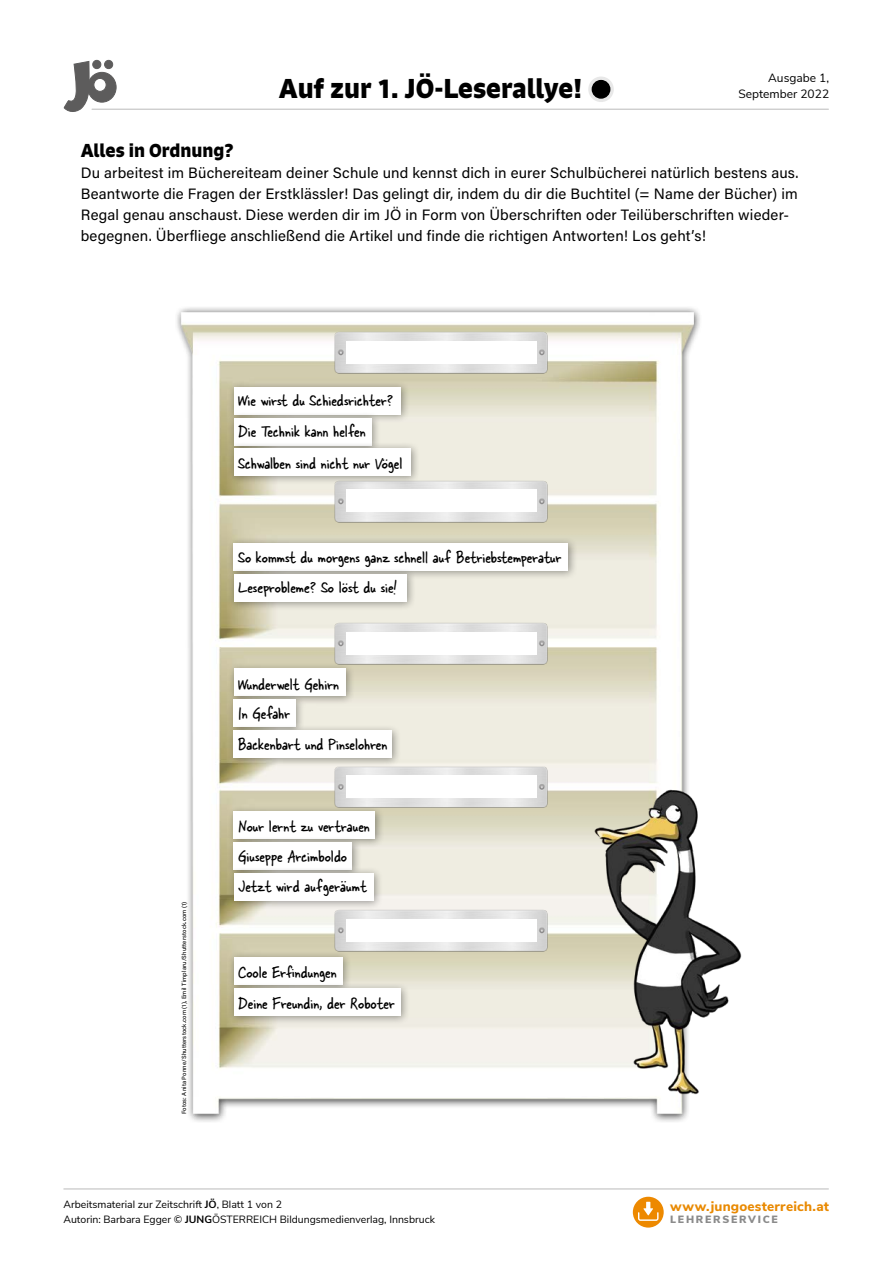
<style>
.page{position:relative;width:893px;height:1263px;background:#fff}
.page>*{position:absolute;margin:0;border:0;box-sizing:border-box;transform-origin:0 0}
.t1{font:700 26.25px "Signo";color:#000}
.t2{font:18px/32px "Skippy Sharp";color:#000}
.t3{font:700 18px "Signo";color:#000}
.t4{font:15px/21px "Acumin Pro";letter-spacing:.015em;color:#000}
.t5{font:800 13.5px "Nunito Sans";letter-spacing:.015em;color:#e98900}
.t6{font:12px "Nunito Sans";color:#000}
.t7{font:10.5px/15px "Nunito Sans";color:#000}
.t8{font:900 10.5px "Nunito Sans";letter-spacing:.165em;color:#8b8b8b}
.t9{font:500 6px "Acumin Pro";letter-spacing:.02em;color:#000}
.s1{font-weight:700}
</style>
<div class="page">
<div style="left:633px;top:1197px;width:31px;height:30px;background:#ed8900;border-radius:50%"></div>
<svg style="left:638px;top:1202px;width:20px;height:19px"></svg>
<hr style="left:64px;top:1188px;width:764px;height:1px;background:#bababa">
<svg style="left:64px;top:60px;width:53px;height:52px"></svg>
<hr style="left:92px;top:109px;width:736px;height:1px;background:#bababa">
<svg style="left:588px;top:77px;width:26px;height:25px"></svg>
<div style="left:592px;top:81px;width:18px;height:17px;background:#000;border-radius:50%"></div>
<div style="left:592px;top:80px;width:18px;height:19px;border:2px solid #000;border-radius:50%"></div>
<div style="left:175px;top:306px;width:527px;height:817px;background:#000;opacity:.75"></div>
<img style="left:179px;top:313px;width:515px;height:801px">
<div style="left:227px;top:662px;width:128px;height:43px;background:#000;opacity:.4"></div>
<div style="left:234px;top:669px;width:111px;height:27px;background:#fff"></div>
<div style="left:227px;top:951px;width:125px;height:43px;background:#000;opacity:.4"></div>
<div style="left:234px;top:958px;width:109px;height:27px;background:#fff"></div>
<div style="left:227px;top:693px;width:78px;height:43px;background:#000;opacity:.4"></div>
<div style="left:234px;top:700px;width:62px;height:27px;background:#fff"></div>
<div style="left:227px;top:724px;width:174px;height:43px;background:#000;opacity:.4"></div>
<div style="left:234px;top:731px;width:158px;height:27px;background:#fff"></div>
<div style="left:227px;top:982px;width:183px;height:43px;background:#000;opacity:.4"></div>
<div style="left:234px;top:989px;width:167px;height:27px;background:#fff"></div>
<img style="left:320px;top:321px;width:336px;height:63px">
<img style="left:320px;top:470px;width:336px;height:63px">
<img style="left:320px;top:612px;width:336px;height:63px">
<img style="left:320px;top:756px;width:180px;height:62px">
<img style="left:320px;top:899px;width:180px;height:63px">
<div style="left:227px;top:380px;width:183px;height:44px;background:#000;opacity:.4"></div>
<div style="left:234px;top:387px;width:167px;height:27px;background:#fff"></div>
<div style="left:227px;top:805px;width:158px;height:43px;background:#000;opacity:.4"></div>
<div style="left:234px;top:812px;width:141px;height:27px;background:#fff"></div>
<div style="left:227px;top:536px;width:350px;height:44px;background:#000;opacity:.4"></div>
<div style="left:234px;top:543px;width:334px;height:27px;background:#fff"></div>
<div style="left:227px;top:411px;width:154px;height:44px;background:#000;opacity:.4"></div>
<div style="left:234px;top:418px;width:138px;height:27px;background:#fff"></div>
<div style="left:227px;top:836px;width:134px;height:44px;background:#000;opacity:.4"></div>
<div style="left:234px;top:843px;width:118px;height:27px;background:#fff"></div>
<div style="left:227px;top:567px;width:189px;height:44px;background:#000;opacity:.4"></div>
<div style="left:234px;top:574px;width:172px;height:27px;background:#fff"></div>
<div style="left:227px;top:442px;width:193px;height:43px;background:#000;opacity:.4"></div>
<div style="left:234px;top:449px;width:177px;height:27px;background:#fff"></div>
<div style="left:227px;top:866px;width:156px;height:44px;background:#000;opacity:.4"></div>
<div style="left:234px;top:873px;width:139px;height:28px;background:#fff"></div>
<div style="left:346px;top:341px;width:191px;height:23px;background:#fff"></div>
<div style="left:346px;top:489px;width:191px;height:23px;background:#fff"></div>
<div style="left:346px;top:632px;width:191px;height:23px;background:#fff"></div>
<div style="left:346px;top:775px;width:191px;height:23px;background:#fff"></div>
<div style="left:346px;top:919px;width:191px;height:23px;background:#fff"></div>
<img style="left:500px;top:708px;width:242px;height:415px">
<h1 class="t1" style="left:279px;top:71px;width:305px">Auf zur 1. JÖ-Leserallye!</h1>
<p class="t6" style="left:768px;top:69px;width:62px">Ausgabe 1,</p>
<p class="t6" style="left:738px;top:85px;width:92px">September 2022</p>
<p class="t3" style="left:81px;top:138px;width:154px">Alles in Ordnung?</p>
<p class="t4" style="left:81px;top:161px;width:719px">Du arbeitest im Büchereiteam deiner Schule und kennst dich in eurer Schulbücherei natürlich bestens aus.<br>Beantworte die Fragen der Erstklässler! Das gelingt dir, indem du dir die Buchtitel (= Name der Bücher) im Regal genau anschaust. Diese werden dir im JÖ in Form von Überschriften oder Teilüberschriften wieder&shy;begegnen. Überfliege anschließend die Artikel und finde die richtigen Antworten! Los geht’s!</p>
<p class="t2" style="left:238px;top:384px;width:166px">Wie wirst du Schiedsrichter?<br>Die Technik kann helfen<br>Schwalben sind nicht nur Vögel</p>
<p class="t2" style="left:238px;top:541px;width:325px;line-height:30.6px">So kommst du morgens ganz schnell auf Betriebstemperatur<br>Leseprobleme? So löst du sie!</p>
<p class="t2" style="left:238px;top:669px;width:103px;line-height:29.4px">Wunderwelt Gehirn<br>In Gefahr</p>
<p class="t2" style="left:238px;top:728px;width:151px">Backenbart und Pinselohren</p>
<p class="t9" style="left:180px;top:1114px;width:214px;rotate:-90deg">Fotos: Anita Ponne/Shutterstock.com (1), Emil Timplaru/Shutterstock.com (1)</p>
<p class="t2" style="left:238px;top:812px;width:133px;line-height:29.8px">Nour lernt zu vertrauen<br>Giuseppe Arcimboldo<br>Jetzt wird aufgeräumt</p>
<p class="t2" style="left:238px;top:957px;width:158px;line-height:31.2px">Coole Erfindungen<br>Deine Freundin, der Roboter</p>
<p class="t7" style="left:63px;top:1196px;width:373px">Arbeitsmaterial zur Zeitschrift <span class="s1">JÖ</span>, Blatt 1 von 2<br>Autorin: Barbara Egger © <span class="s1">JUNG</span>ÖSTERREICH Bildungsmedienverlag, Innsbruck</p>
<p class="t5" style="left:670px;top:1196px;width:160px">www.jungoesterreich.at</p>
<p class="t8" style="left:670px;top:1211px;width:109px">LEHRERSERVICE</p>
</div>
